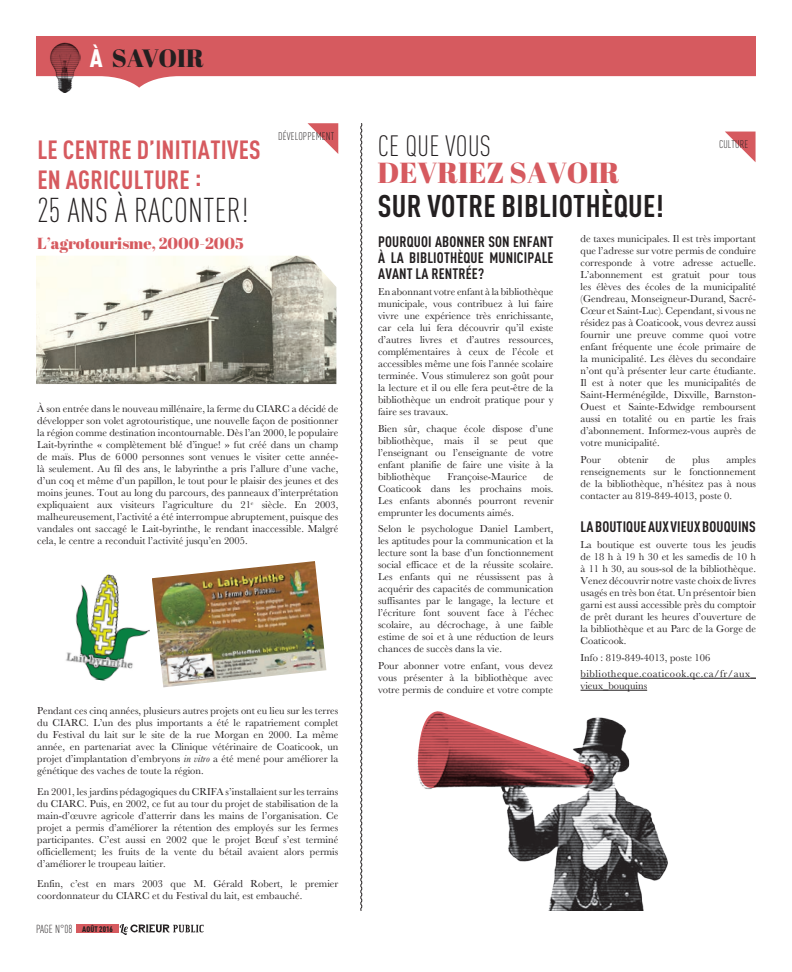
<style>
.page{position:relative;width:792px;height:972px;background:#fff}
.page>*{position:absolute;margin:0;border:0;box-sizing:border-box;transform-origin:0 0}
.t1{font:300 condensed 34px "DINOT";letter-spacing:.01em;color:#231f20}
.t2{font:700 condensed 31px "DINOT";letter-spacing:.01em;color:#231f20}
.t3{font:29px "Abril Fatface";color:#d65a5f}
.t4{font:300 condensed 29px "DINOT";letter-spacing:.01em;color:#231f20}
.t5{font:700 condensed 26px/30px "DINOT";letter-spacing:.01em;color:#d65a5f}
.t6{font:25px "Abril Fatface";color:#231f20}
.t7{font:16px "Abril Fatface";color:#d65a5f}
.t8{font:700 condensed 15px/16px "DINOT";letter-spacing:.01em;color:#231f20;text-align:justify}
.t9{font:300 condensed 11.5px "DINOT";color:#231f20}
.t10{font:300 condensed 11px "DINOT";letter-spacing:.01em;color:#231f20}
.t11{font:10.5px/12px "Baskerville";color:#231f20;text-align:justify}
.t12{font:10.5px/16.5px "Baskerville";letter-spacing:.045em;color:#231f20}
.t13{font:900 condensed 8px "DINOT";color:#231f20}
.s1{font-family:"DINOT";font-weight:900;font-stretch:condensed;color:#fff}
.s2{font-style:italic}
.s3{font-weight:300;font-size:11.5px}
</style>
<div class="page">
<div style="left:76px;top:924px;width:42px;height:9px;background:#d65a5f"></div>
<svg style="left:120px;top:924px;width:84px;height:11px"></svg>
<svg style="left:36px;top:36px;width:720px;height:52px;fill:#d65a5f"></svg>
<img style="left:50px;top:42px;width:31px;height:50px">
<hr style="left:581px;top:678px;width:175px;height:1px;background:#231f20">
<hr style="left:581px;top:690px;width:66px;height:1px;background:#231f20">
<svg style="left:725px;top:132px;width:31px;height:30px"></svg>
<svg style="left:360px;top:123px;width:3px;height:788px"></svg>
<img style="left:502px;top:717px;width:166px;height:194px">
<svg style="left:417px;top:711px;width:177px;height:79px"></svg>
<svg style="left:308px;top:123px;width:30px;height:31px"></svg>
<img style="left:156px;top:561px;width:170px;height:126px">
<img style="left:66px;top:574px;width:90px;height:107px">
<img style="left:36px;top:256px;width:300px;height:128px">
<h3 class="t6" style="left:90px;top:41px;width:39px"><span class="s1">À</span> SAVOIR</h3>
<h3 class="t5" style="left:37px;top:134px;width:225px">LE CENTRE D’INITIATIVES<br>EN AGRICULTURE :</h3>
<h1 class="t1" style="left:37px;top:190px;width:213px">25 ANS À RACONTER!</h1>
<h3 class="t7" style="left:37px;top:232px;width:208px">L’AGROTOURISME, 2000-2005</h3>
<p class="t10" style="left:278px;top:130px;width:58px">DÉVELOPPEMENT</p>
<p class="t11" style="left:37px;top:403px;width:303px">À son entrée dans le nouveau millénaire, la ferme du CIARC a décidé de développer son volet agrotouristique, une nouvelle façon de positionner la région comme destination incontournable. Dès l’an 2000, le populaire Lait-byrinthe « complètement blé d’ingue! » fut créé dans un champ de maïs. Plus de 6000 personnes sont venues le visiter cette année&shy;là seulement. Au fil des ans, le labyrinthe a pris l’allure d’une vache, d’un coq et même d’un papillon, le tout pour le plaisir des jeunes et des moins jeunes. Tout au long du parcours, des panneaux d’interprétation expliquaient aux visiteurs l’agriculture du 21<sup>e</sup> siècle. En 2003, malheureusement, l’activité a été interrompue abruptement, puisque des vandales ont saccagé le Lait-byrinthe, le rendant inaccessible. Malgré cela, le centre a reconduit l’activité jusqu’en 2005.</p>
<p class="t11" style="left:37px;top:705px;width:303px">Pendant ces cinq années, plusieurs autres projets ont eu lieu sur les terres du CIARC. L’un des plus importants a été le rapatriement complet du Festival du lait sur le site de la rue Morgan en 2000. La même année, en partenariat avec la Clinique vétérinaire de Coaticook, un projet d’implantation d’embryons <span class="s2">in vitro</span> a été mené pour améliorer la génétique des vaches de toute la région.</p>
<p class="t11" style="left:37px;top:785px;width:303px">En 2001, les jardins pédagogiques du CRIFA s’installaient sur les terrains du CIARC. Puis, en 2002, ce fut au tour du projet de stabilisation de la main-d’œuvre agricole d’atterrir dans les mains de l’organisation. Ce projet a permis d’améliorer la rétention des employés sur les fermes participantes. C’est aussi en 2002 que le projet Bœuf s’est terminé officiellement; les fruits de la vente du bétail avaient alors permis d’améliorer le troupeau laitier.</p>
<p class="t11" style="left:37px;top:878px;width:303px">Enfin, c’est en mars 2003 que M. Gérald Robert, le premier coordonnateur du CIARC et du Festival du lait, est embauché.</p>
<p class="t9" style="left:36px;top:922px;width:5px">PAGE</p>
<p class="t13" style="left:55px;top:924px;width:59px"><span class="s3">N°08</span> août 2016</p>
<h3 class="t4" style="left:378px;top:129px;width:112px">CE QUE VOUS</h3>
<h3 class="t3" style="left:378px;top:152px;width:244px">DEVRIEZ SAVOIR</h3>
<h2 class="t2" style="left:378px;top:187px;width:287px">SUR VOTRE BIBLIOTHÈQUE!</h2>
<h3 class="t8" style="left:378px;top:233px;width:177px">POURQUOI ABONNER SON ENFANT À LA BIBLIOTHÈQUE MUNICIPALE AVANT LA RENTRÉE?</h3>
<p class="t11" style="left:378px;top:286px;width:177px">En abonnant votre enfant à la bibliothèque municipale, vous contribuez à lui faire vivre une expérience très enrichissante, car cela lui fera découvrir qu’il existe d’autres livres et d’autres ressources, complémentaires à ceux de l’école et accessibles même une fois l’année scolaire terminée. Vous stimulerez son goût pour la lecture et il ou elle fera peut-être de la bibliothèque un endroit pratique pour y faire ses travaux.</p>
<p class="t11" style="left:378px;top:422px;width:177px">Bien sûr, chaque école dispose d’une bibliothèque, mais il se peut que l’enseignant ou l’enseignante de votre enfant planifie de faire une visite à la bibliothèque</p>
<p class="t10" style="left:719px;top:138px;width:5px">CULTURE</p>
<p class="t11" style="left:581px;top:233px;width:177px">de taxes municipales. Il est très important que l’adresse sur votre permis de conduire corresponde à votre adresse actuelle.<br>L’abonnement est gratuit pour tous les élèves des écoles de la municipalité (Gendreau, Monseigneur-Durand, Sacré-Cœur et Saint-Luc). Cependant, si vous ne résidez pas à Coaticook, vous devrez aussi fournir une preuve comme quoi votre enfant fréquente une école primaire de la municipalité. Les élèves du secondaire n’ont qu’à présenter leur carte étudiante.<br>Il est à noter que les municipalités de Saint-Herménégilde, Dixville, Barnston-Ouest et Sainte-Edwidge remboursent aussi en totalité ou en partie les frais d’abonnement. Informez-vous auprès de votre municipalité.</p>
<p class="t11" style="left:581px;top:453px;width:22px">Pour</p>
<p class="t11" style="left:618px;top:453px;width:32px">obtenir</p>
<p class="t11" style="left:665px;top:453px;width:12px">de</p>
<p class="t11" style="left:693px;top:453px;width:18px">plus</p>
<p class="t11" style="left:581px;top:453px;width:177px;text-indent:146px">amples renseignements sur le fonctionnement de la bibliothèque, n’hésitez pas à nous contacter au 819-849-4013, poste 0.</p>
<h3 class="t8" style="left:581px;top:518px;width:177px">LA BOUTIQUE AUX VIEUX BOUQUINS</h3>
<p class="t11" style="left:581px;top:539px;width:177px">La boutique est ouverte tous les jeudis de 18 h à 19 h 30 et les samedis de 10 h à 11 h 30, au sous-sol de la bibliothèque.<br>Venez découvrir notre vaste choix de livres usagés en très bon état. Un présentoir bien garni est aussi accessible près du comptoir de prêt durant les heures d’ouverture de la bibliothèque et au Parc de la Gorge de Coaticook.</p>
<p class="t12" style="left:581px;top:649px;width:177px">Info : 819-849-4013, poste 106 bibliotheque.coaticook.qc.ca/fr/aux_</p>
<p class="t11" style="left:581px;top:680px;width:68px">vieux_bouquins</p>
<p class="t11" style="left:378px;top:470px;width:177px;text-indent:165px">de Coaticook dans les prochains mois.<br>Les enfants abonnés pourront revenir emprunter les documents aimés.</p>
<p class="t11" style="left:378px;top:523px;width:177px">Selon le psychologue Daniel Lambert, les aptitudes pour la communication et la lecture sont la base d’un fonctionnement social efficace et de la réussite scolaire.<br>Les enfants qui ne réussissent pas à acquérir des capacités de communication suffisantes par le langage, la lecture et l’écriture font souvent face à l’échec scolaire, au décrochage, à une faible estime de soi et à une réduction de leurs chances de succès dans la vie.</p>
<p class="t11" style="left:378px;top:659px;width:177px">Pour abonner votre enfant, vous devez vous présenter à la bibliothèque avec votre permis de conduire et votre compte</p>
<p class="t11" style="left:447px;top:470px;width:81px">Françoise-Maurice</p>
</div>
